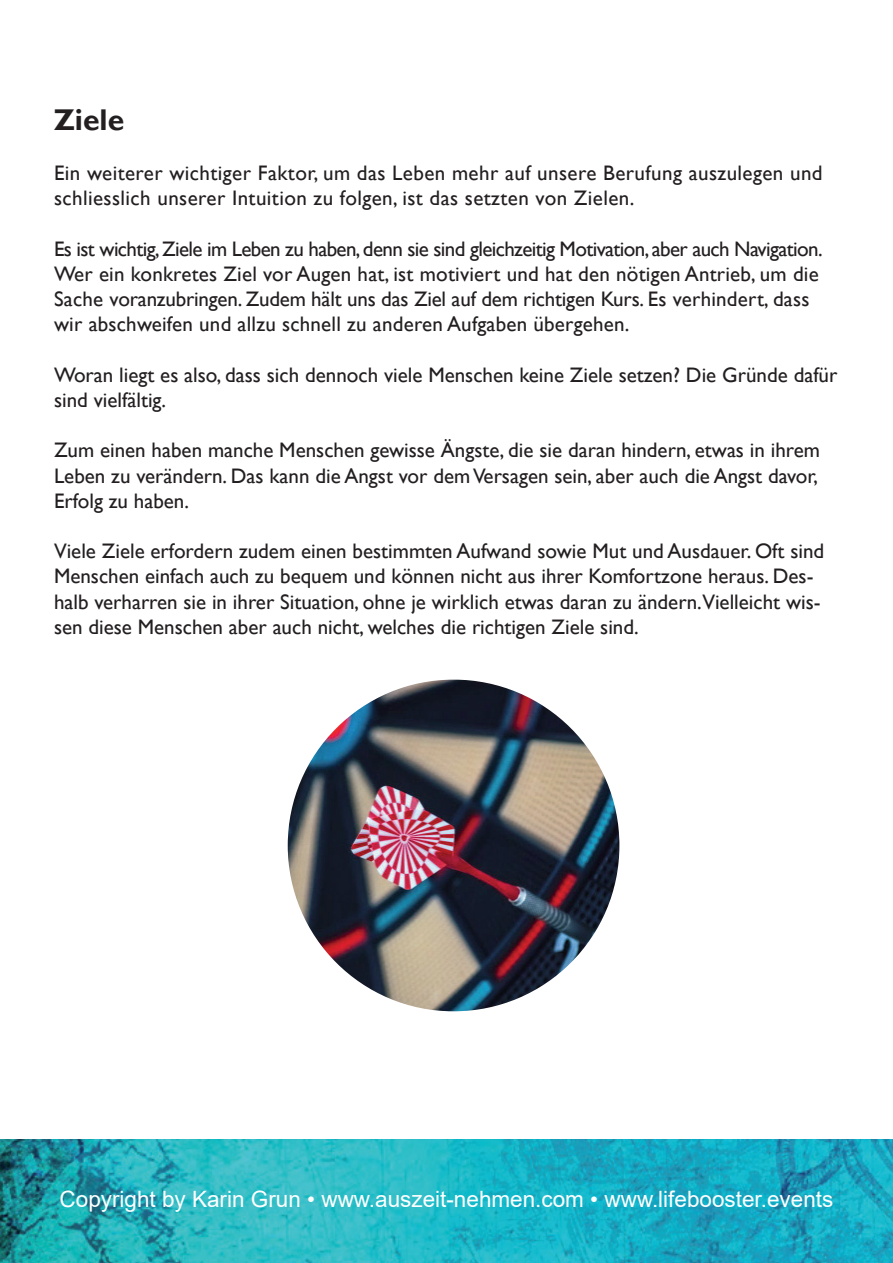
<style>
.page{position:relative;width:893px;height:1263px;background:#fff}
.page>*{position:absolute;margin:0;border:0;box-sizing:border-box;transform-origin:0 0}
.t1{font:700 30px "Gill Sans";color:#231f20}
.t2{font:22.5px "Arial";color:#fff}
.t3{font:21px/25.2px "Gill Sans";color:#231f20}
.t4{font:21px/25.2px "Gill Sans";letter-spacing:.02em;color:#231f20}
.s1{font-family:"Gill Sans"}
</style>
<div class="page">
<img style="left:0;top:1140px;width:893px;height:123px">
<img style="left:288px;top:680px;width:331px;height:331px;border-radius:166px">
<h1 class="t1" style="left:54px;top:102px;width:72px">Ziele</h1>
<p class="t4" style="left:54px;top:161px;width:770px">Ein weiterer wichtiger Faktor, um das Leben mehr auf unsere Berufung auszulegen und schliesslich unserer Intuition zu folgen, ist das setzten von Zielen.</p>
<p class="t3" style="left:54px;top:236px;width:770px">Es ist wichtig, Ziele im Leben zu haben, denn sie sind gleichzeitig Motivation, aber auch Navigation.<br>Wer ein konkretes Ziel vor Augen hat, ist motiviert und hat den nötigen Antrieb, um die Sache voranzubringen. Zudem hält uns das Ziel auf dem richtigen Kurs. Es verhindert, dass wir abschweifen und allzu schnell zu anderen Aufgaben übergehen.</p>
<p class="t3" style="left:54px;top:362px;width:785px">Woran liegt es also, dass sich dennoch viele Menschen keine Ziele setzen? Die Gründe dafür sind vielfältig.</p>
<p class="t3" style="left:54px;top:438px;width:767px;text-align:justify">Zum einen haben manche Menschen gewisse Ängste, die sie daran hindern, etwas in ihrem Leben zu verändern. Das kann die Angst vor dem Versagen sein, aber auch die Angst davor, Erfolg zu haben.</p>
<p class="t3" style="left:54px;top:539px;width:772px">Viele Ziele erfordern zudem einen bestimmten Aufwand sowie Mut und Ausdauer. Oft sind Menschen einfach auch zu bequem und können nicht aus ihrer Komfortzone heraus. Des&shy;halb verharren sie in ihrer Situation, ohne je wirklich etwas daran zu ändern.Vielleicht wis&shy;sen diese Menschen aber auch nicht, welches die richtigen Ziele sind.</p>
<p class="t2" style="left:60px;top:1184px;width:775px">Copyright by Karin Grun <span class="s1">•</span> www.auszeit-nehmen.com <span class="s1">•</span> www.lifebooster.events</p>
</div>
